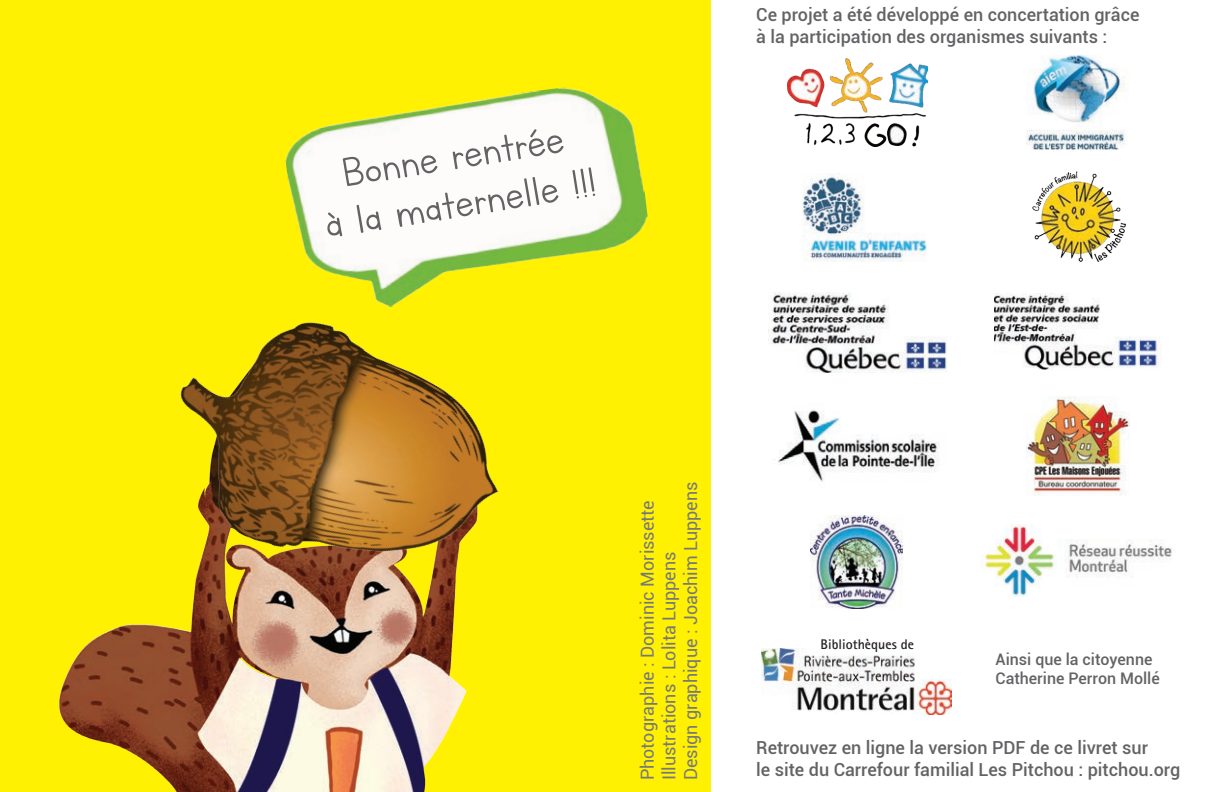
<style>
.page{position:relative;width:1224px;height:792px;background:#fff}
.page>*{position:absolute;margin:0;border:0;box-sizing:border-box;transform-origin:0 0}
.t1{font:48px/48px "Lettersfor Learners";color:#636366;text-align:center}
.t2{font:500 18px/22px "Roboto";color:#636366}
.t3{font:18px/21.6px "Roboto";color:#76787b}
.t4{font:500 16px/19.2px "Roboto";color:#636366}
.t5{font:700 14px "Rotis Sans Serif";color:#231f20}
</style>
<div class="page">
<div style="left:0;top:0;width:711px;height:792px;background:#fff101"></div>
<img style="left:994px;top:293px;width:167px;height:77px">
<img style="left:777px;top:410px;width:163px;height:72px">
<img style="left:1032px;top:171px;width:94px;height:91px">
<img style="left:802px;top:173px;width:125px;height:88px">
<img style="left:980px;top:524px;width:192px;height:73px">
<img style="left:768px;top:292px;width:179px;height:80px">
<img style="left:1026px;top:55px;width:99px;height:94px">
<img style="left:1027px;top:397px;width:103px;height:99px">
<img style="left:788px;top:59px;width:140px;height:87px">
<img style="left:285px;top:87px;width:363px;height:170px">
<img style="left:59px;top:627px;width:408px;height:165px">
<img style="left:117px;top:257px;width:437px;height:399px">
<img style="left:811px;top:516px;width:92px;height:92px">
<img style="left:761px;top:648px;width:191px;height:66px">
<h1 class="t1" style="left:314px;top:153px;width:276px;rotate:-9deg">Bonne rentrée<br>à la maternelle !!!</h1>
<p class="t2" style="left:756px;top:3px;width:385px">Ce projet a été développé en concertation grâce à la participation des organismes suivants :</p>
<p class="t3" style="left:636px;top:780px;width:300px;rotate:-90deg">Photographie : Dominic Morissette<br>Illustrations : Lolita Luppens<br>Design graphique : Joachim Luppens</p>
<p class="t5" style="left:821px;top:636px;width:95px">Bibliothèques de</p>
<p class="t4" style="left:996px;top:649px;width:166px">Ainsi que la citoyenne<br>Catherine Perron Mollé</p>
<p class="t2" style="left:756px;top:736px;width:426px">Retrouvez en ligne la version PDF de ce livret sur<br>le site du Carrefour familial Les Pitchou : pitchou.org</p>
</div>
